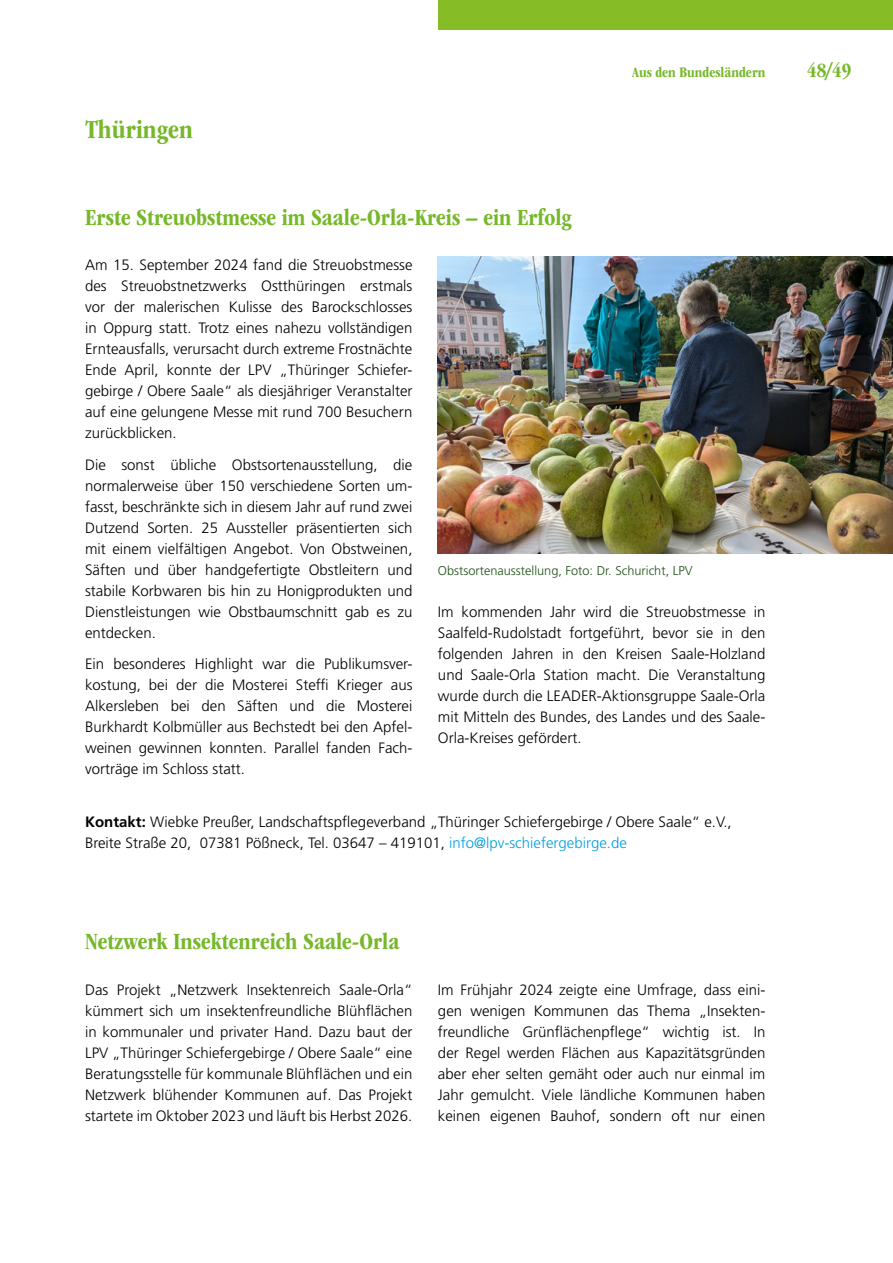
<style>
.page{position:relative;width:893px;height:1263px;background:#fff}
.page>*{position:absolute;margin:0;border:0;box-sizing:border-box;transform-origin:0 0}
.H2{font:700 condensed 27px "ITC Garamond Std";color:#76b82a}
.H3_ohne_Inhalt{font:700 condensed 24px "ITC Garamond Std";color:#76b82a}
.t1{font:700 condensed 21px "ITC Garamond Std";color:#76b82a}
.LT_2-Sp{font:300 15px/21px "Frutiger LT Std";color:#000;text-align:justify}
.LT_1-Sp_Kontakt{font:300 15px/21px "Frutiger LT Std";color:#000}
.t2{font:700 condensed 15px "ITC Garamond Std";color:#76b82a}
.BU_-_grün_2sp{font:300 12.75px "Frutiger LT Std";color:#205118}
.s1{font-weight:700}
.s2{color:#009fe3}
</style>
<div class="page">
<div style="left:438px;top:0;width:455px;height:30px;background:#86bc25"></div>
<img style="left:438px;top:257px;width:455px;height:297px">
<h1 class="H2" style="left:85px;top:115px;width:109px">Thüringen</h1>
<p class="t2" style="left:632px;top:63px;width:135px">Aus den Bundesländern</p>
<h3 class="t1" style="left:807px;top:58px;width:46px">48/49</h3>
<h1 class="H3_ohne_Inhalt" style="left:85px;top:204px;width:488px">Erste Streuobstmesse im Saale-Orla-Kreis – ein Erfolg</h1>
<p class="LT_2-Sp" style="left:85px;top:255px;width:329px">Am 15. September 2024 fand die Streuobstmesse des Streuobstnetzwerks Ostthüringen erstmals vor der malerischen Kulisse des Barockschlosses in Oppurg statt. Trotz eines nahezu vollständigen Ernteausfalls, verursacht durch extreme Frostnächte Ende April, konnte der LPV „Thüringer Schiefer&shy;gebirge / Obere Saale“ als diesjähriger Veranstalter auf eine gelungene Messe mit rund 700 Besuchern zurückblicken.</p>
<p class="LT_2-Sp" style="left:85px;top:454px;width:329px">Die sonst übliche Obstsortenausstellung, die normalerweise über 150 verschiedene Sorten um&shy;fasst, beschränkte sich in diesem Jahr auf rund zwei Dutzend Sorten. 25 Aussteller präsentierten sich mit einem vielfältigen Angebot. Von Obstweinen, Säften und über handgefertigte Obstleitern und stabile Korbwaren bis hin zu Honigprodukten und Dienstleistungen wie Obstbaumschnitt gab es zu entdecken.</p>
<p class="LT_2-Sp" style="left:85px;top:654px;width:329px">Ein besonderes Highlight war die Publikumsver&shy;kostung, bei der die Mosterei Steffi Krieger aus Alkersleben bei den Säften und die Mosterei Burkhardt Kolbmüller aus Bechstedt bei den Apfel&shy;weinen gewinnen konnten. Parallel fanden Fach&shy;vorträge im Schloss statt.</p>
<p class="BU_-_grün_2sp" style="left:438px;top:563px;width:256px">Obstsortenausstellung, Foto: Dr. Schuricht, LPV</p>
<p class="LT_2-Sp" style="left:438px;top:601px;width:329px">Im kommenden Jahr wird die Streuobstmesse in Saalfeld-Rudolstadt fortgeführt, bevor sie in den folgenden Jahren in den Kreisen Saale-Holzland und Saale-Orla Station macht. Die Veranstaltung wurde durch die LEADER-Aktionsgruppe Saale-Orla mit Mitteln des Bundes, des Landes und des Saale-Orla-Kreises gefördert.</p>
<p class="LT_1-Sp_Kontakt" style="left:85px;top:811px;width:648px"><span class="s1">Kontakt:</span> Wiebke Preußer, Landschaftspflegeverband „Thüringer Schiefergebirge / Obere Saale“ e.V.,<br>Breite Straße 20, 07381 Pößneck, Tel. 03647 – 419101, <span class="s2">info@lpv-schiefergebirge.de</span></p>
<h1 class="H3_ohne_Inhalt" style="left:85px;top:928px;width:316px">Netzwerk Insektenreich Saale-Orla</h1>
<p class="LT_2-Sp" style="left:85px;top:979px;width:329px">Das Projekt „Netzwerk Insektenreich Saale-Orla“ kümmert sich um insektenfreundliche Blühflächen in kommunaler und privater Hand. Dazu baut der LPV „Thüringer Schiefergebirge / Obere Saale“ eine Beratungsstelle für kommunale Blühflächen und ein Netzwerk blühender Kommunen auf. Das Projekt startete im Oktober 2023 und läuft bis Herbst 2026.</p>
<p class="LT_2-Sp" style="left:438px;top:979px;width:329px">Im Frühjahr 2024 zeigte eine Umfrage, dass eini&shy;gen wenigen Kommunen das Thema „Insekten&shy;freundliche Grünflächenpflege“ wichtig ist. In der Regel werden Flächen aus Kapazitätsgründen aber eher selten gemäht oder auch nur einmal im Jahr gemulcht. Viele ländliche Kommunen haben keinen eigenen Bauhof, sondern oft nur einen</p>
</div>
